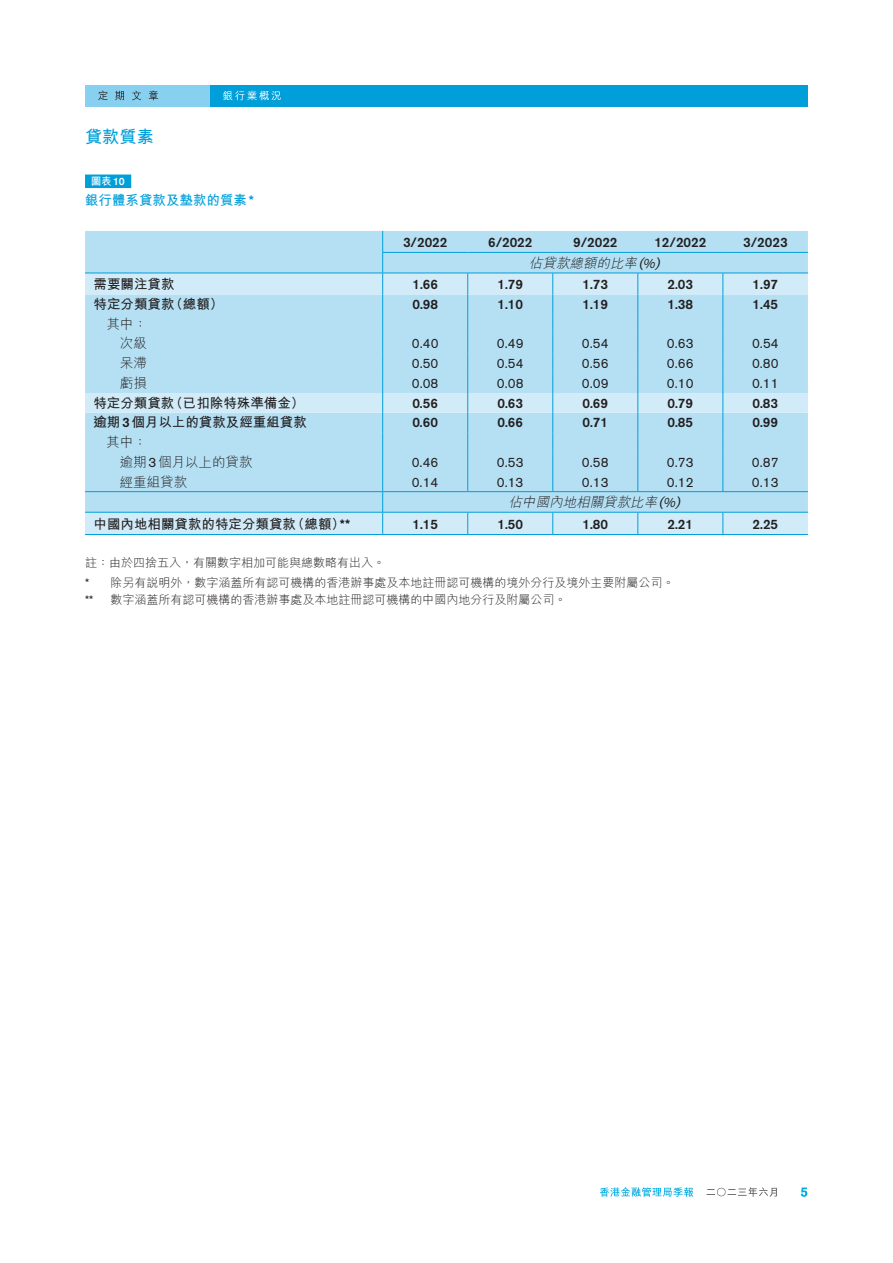
<style>
.page{position:relative;width:893px;height:1263px;background:#fff}
.page>*{position:absolute;margin:0;border:0;box-sizing:border-box;transform-origin:0 0}
.t1{font:700 17.25px "M Hei HK";color:#009fda}
.t2{font:500 13.5px "Akzidenz Grotesk BQ";color:#231f20}
.t3{font:13.5px "Akzidenz Grotesk BQ";color:#231f20}
.t4{font:700 13.5px "M Hei HK";color:#231f20}
.t5{font:300 13.5px/19.6px "M Hei HK";color:#231f20;text-align:right}
.t6{font:italic 300 13.5px "M Hei HK";color:#231f20}
.t7{font:700 13.5px "M Hei HK";color:#009fda}
.Page5{font:300 12px/20px "M Hei HK";color:#231f20}
.Page5-2{font:12px "Akzidenz Grotesk BQ";color:#231f20}
.t8{font:700 10.5px "M Hei HK";color:#fff}
.s1{font-family:"Akzidenz Grotesk BQ";font-weight:500}
.s2{font-family:"Akzidenz Grotesk BQ";font-weight:400}
</style>
<div class="page">
<svg style="left:801px;top:1187px;width:6px;height:10px"></svg>
<svg style="left:600px;top:1187px;width:93px;height:10px"></svg>
<svg style="left:707px;top:1187px;width:70px;height:10px"></svg>
<div style="left:85px;top:85px;width:723px;height:21px;background:#009fda"></div>
<div style="left:85px;top:85px;width:125px;height:21px;background:#88d0ef"></div>
<svg style="left:98px;top:91px;width:10px;height:9px"></svg>
<svg style="left:115px;top:91px;width:9px;height:9px"></svg>
<svg style="left:132px;top:91px;width:9px;height:9px"></svg>
<svg style="left:149px;top:91px;width:9px;height:9px"></svg>
<svg style="left:223px;top:91px;width:58px;height:9px"></svg>
<div style="left:85px;top:175px;width:46px;height:13px;background:#009fda"></div>
<div style="left:85px;top:231px;width:723px;height:42px;background:#b5e0f4"></div>
<svg style="left:85px;top:274px;width:723px;height:260px;background:#bbe2f4"></svg>
<svg style="left:382px;top:231px;width:1px;height:303px"></svg>
<svg style="left:467px;top:274px;width:1px;height:217px"></svg>
<svg style="left:467px;top:513px;width:1px;height:21px"></svg>
<svg style="left:552px;top:274px;width:1px;height:217px"></svg>
<svg style="left:552px;top:513px;width:1px;height:21px"></svg>
<svg style="left:637px;top:274px;width:1px;height:217px"></svg>
<svg style="left:637px;top:513px;width:1px;height:21px"></svg>
<svg style="left:722px;top:274px;width:1px;height:217px"></svg>
<svg style="left:722px;top:513px;width:1px;height:21px"></svg>
<hr style="left:85px;top:491px;width:298px;height:1px;background:#009fda">
<hr style="left:383px;top:491px;width:85px;height:1px;background:#009fda">
<hr style="left:468px;top:491px;width:85px;height:1px;background:#009fda">
<hr style="left:553px;top:491px;width:85px;height:1px;background:#009fda">
<hr style="left:638px;top:491px;width:85px;height:1px;background:#009fda">
<hr style="left:723px;top:491px;width:85px;height:1px;background:#009fda">
<hr style="left:85px;top:512px;width:298px;height:1px;background:#009fda">
<hr style="left:383px;top:512px;width:85px;height:1px;background:#009fda">
<hr style="left:468px;top:512px;width:85px;height:1px;background:#009fda">
<hr style="left:553px;top:512px;width:85px;height:1px;background:#009fda">
<hr style="left:638px;top:512px;width:85px;height:1px;background:#009fda">
<hr style="left:723px;top:512px;width:85px;height:1px;background:#009fda">
<hr style="left:85px;top:273px;width:298px;height:1px;background:#009fda">
<hr style="left:383px;top:273px;width:85px;height:1px;background:#009fda">
<hr style="left:468px;top:273px;width:85px;height:1px;background:#009fda">
<hr style="left:553px;top:273px;width:85px;height:1px;background:#009fda">
<hr style="left:638px;top:273px;width:85px;height:1px;background:#009fda">
<hr style="left:723px;top:273px;width:85px;height:1px;background:#009fda">
<hr style="left:382px;top:252px;width:86px;height:1px;background:#009fda">
<hr style="left:468px;top:252px;width:85px;height:1px;background:#009fda">
<hr style="left:553px;top:252px;width:85px;height:1px;background:#009fda">
<hr style="left:638px;top:252px;width:85px;height:1px;background:#009fda">
<hr style="left:723px;top:252px;width:85px;height:1px;background:#009fda">
<hr style="left:85px;top:534px;width:298px;height:1px;background:#009fda">
<hr style="left:383px;top:534px;width:85px;height:1px;background:#009fda">
<hr style="left:468px;top:534px;width:85px;height:1px;background:#009fda">
<hr style="left:553px;top:534px;width:85px;height:1px;background:#009fda">
<hr style="left:638px;top:534px;width:85px;height:1px;background:#009fda">
<hr style="left:723px;top:534px;width:85px;height:1px;background:#009fda">
<h1 class="t1" style="left:85px;top:124px;width:70px">貸款質素</h1>
<h2 class="t8" style="left:91px;top:173px;width:36px">圖表<span class="s1">10</span></h2>
<h2 class="t7" style="left:85px;top:190px;width:170px">銀行體系貸款及墊款的質素<span class="s1">*</span></h2>
<p class="t2" style="left:403px;top:234px;width:46px">3/2022</p>
<p class="t2" style="left:488px;top:234px;width:46px">6/2022</p>
<p class="t2" style="left:573px;top:234px;width:46px">9/2022</p>
<p class="t2" style="left:654px;top:234px;width:53px">12/2022</p>
<p class="t2" style="left:743px;top:234px;width:46px">3/2023</p>
<p class="t6" style="left:529px;top:256px;width:135px">佔貸款總額的比率<span class="s2">(%)</span></p>
<p class="t4" style="left:94px;top:274px;width:82px">需要關注貸款</p>
<p class="t2" style="left:412px;top:276px;width:27px">1.66</p>
<p class="t2" style="left:497px;top:276px;width:27px">1.79</p>
<p class="t2" style="left:582px;top:276px;width:27px">1.73</p>
<p class="t2" style="left:668px;top:276px;width:27px">2.03</p>
<p class="t2" style="left:753px;top:276px;width:27px">1.97</p>
<p class="t4" style="left:94px;top:294px;width:131px">特定分類貸款（總額）</p>
<p class="t2" style="left:412px;top:296px;width:27px">0.98</p>
<p class="t2" style="left:497px;top:296px;width:27px">1.10</p>
<p class="t2" style="left:582px;top:296px;width:27px">1.19</p>
<p class="t2" style="left:668px;top:296px;width:27px">1.38</p>
<p class="t2" style="left:753px;top:296px;width:27px">1.45</p>
<p class="t5" style="left:107px;top:314px;width:42px">其中：次級</p>
<p class="t3" style="left:412px;top:336px;width:28px">0.40</p>
<p class="t3" style="left:497px;top:336px;width:28px">0.49</p>
<p class="t3" style="left:582px;top:336px;width:28px">0.54</p>
<p class="t3" style="left:667px;top:336px;width:28px">0.63</p>
<p class="t3" style="left:752px;top:336px;width:28px">0.54</p>
<p class="t5" style="left:120px;top:353px;width:28px">呆滯</p>
<p class="t3" style="left:412px;top:355px;width:28px">0.50</p>
<p class="t3" style="left:497px;top:355px;width:28px">0.54</p>
<p class="t3" style="left:582px;top:355px;width:28px">0.56</p>
<p class="t3" style="left:667px;top:355px;width:28px">0.66</p>
<p class="t3" style="left:752px;top:355px;width:28px">0.80</p>
<p class="t5" style="left:120px;top:373px;width:28px">虧損</p>
<p class="t3" style="left:412px;top:375px;width:28px">0.08</p>
<p class="t3" style="left:497px;top:375px;width:28px">0.08</p>
<p class="t3" style="left:582px;top:375px;width:28px">0.09</p>
<p class="t3" style="left:667px;top:375px;width:28px">0.10</p>
<p class="t3" style="left:752px;top:375px;width:28px">0.11</p>
<p class="t4" style="left:93px;top:393px;width:212px">特定分類貸款（已扣除特殊準備金）</p>
<p class="t2" style="left:412px;top:395px;width:27px">0.56</p>
<p class="t2" style="left:497px;top:395px;width:27px">0.63</p>
<p class="t2" style="left:582px;top:395px;width:27px">0.69</p>
<p class="t2" style="left:667px;top:395px;width:27px">0.79</p>
<p class="t2" style="left:752px;top:395px;width:27px">0.83</p>
<p class="t4" style="left:93px;top:413px;width:215px">逾期<span class="s1">3</span>個月以上的貸款及經重組貸款</p>
<p class="t2" style="left:412px;top:414px;width:27px">0.60</p>
<p class="t2" style="left:497px;top:414px;width:27px">0.66</p>
<p class="t2" style="left:582px;top:414px;width:27px">0.71</p>
<p class="t2" style="left:667px;top:414px;width:27px">0.85</p>
<p class="t2" style="left:752px;top:414px;width:27px">0.99</p>
<p class="t5" style="left:120px;top:432px;width:134px;text-align:left;text-indent:-13px">其中：<br>逾期<span class="s2">3</span>個月以上的貸款</p>
<p class="t3" style="left:412px;top:454px;width:28px">0.46</p>
<p class="t3" style="left:497px;top:454px;width:28px">0.53</p>
<p class="t3" style="left:582px;top:454px;width:28px">0.58</p>
<p class="t3" style="left:667px;top:454px;width:28px">0.73</p>
<p class="t3" style="left:752px;top:454px;width:28px">0.87</p>
<p class="t5" style="left:120px;top:472px;width:69px">經重組貸款</p>
<p class="t3" style="left:412px;top:474px;width:28px">0.14</p>
<p class="t3" style="left:497px;top:474px;width:28px">0.13</p>
<p class="t3" style="left:582px;top:474px;width:28px">0.13</p>
<p class="t3" style="left:667px;top:474px;width:28px">0.12</p>
<p class="t3" style="left:752px;top:474px;width:28px">0.13</p>
<p class="t6" style="left:509px;top:495px;width:176px">佔中國內地相關貸款比率<span class="s2">(%)</span></p>
<p class="t4" style="left:94px;top:514px;width:258px">中國內地相關貸款的特定分類貸款（總額）<span class="s1">**</span></p>
<p class="t2" style="left:412px;top:515px;width:27px">1.15</p>
<p class="t2" style="left:497px;top:515px;width:27px">1.50</p>
<p class="t2" style="left:582px;top:515px;width:27px">1.80</p>
<p class="t2" style="left:668px;top:515px;width:27px">2.21</p>
<p class="t2" style="left:753px;top:515px;width:27px">2.25</p>
<p class="Page5" style="left:85px;top:553px;width:591px">註：由於四捨五入，有關數字相加可能與總數略有出入。<br><span class="s2">*</span> 除另有說明外，數字涵蓋所有認可機構的香港辦事處及本地註冊認可機構的境外分行及境外主要附屬公司。</p>
<p class="Page5-2" style="left:85px;top:592px;width:10px">**</p>
<p class="Page5" style="left:111px;top:589px;width:457px">數字涵蓋所有認可機構的香港辦事處及本地註冊認可機構的中國內地分行及附屬公司。</p>
</div>
